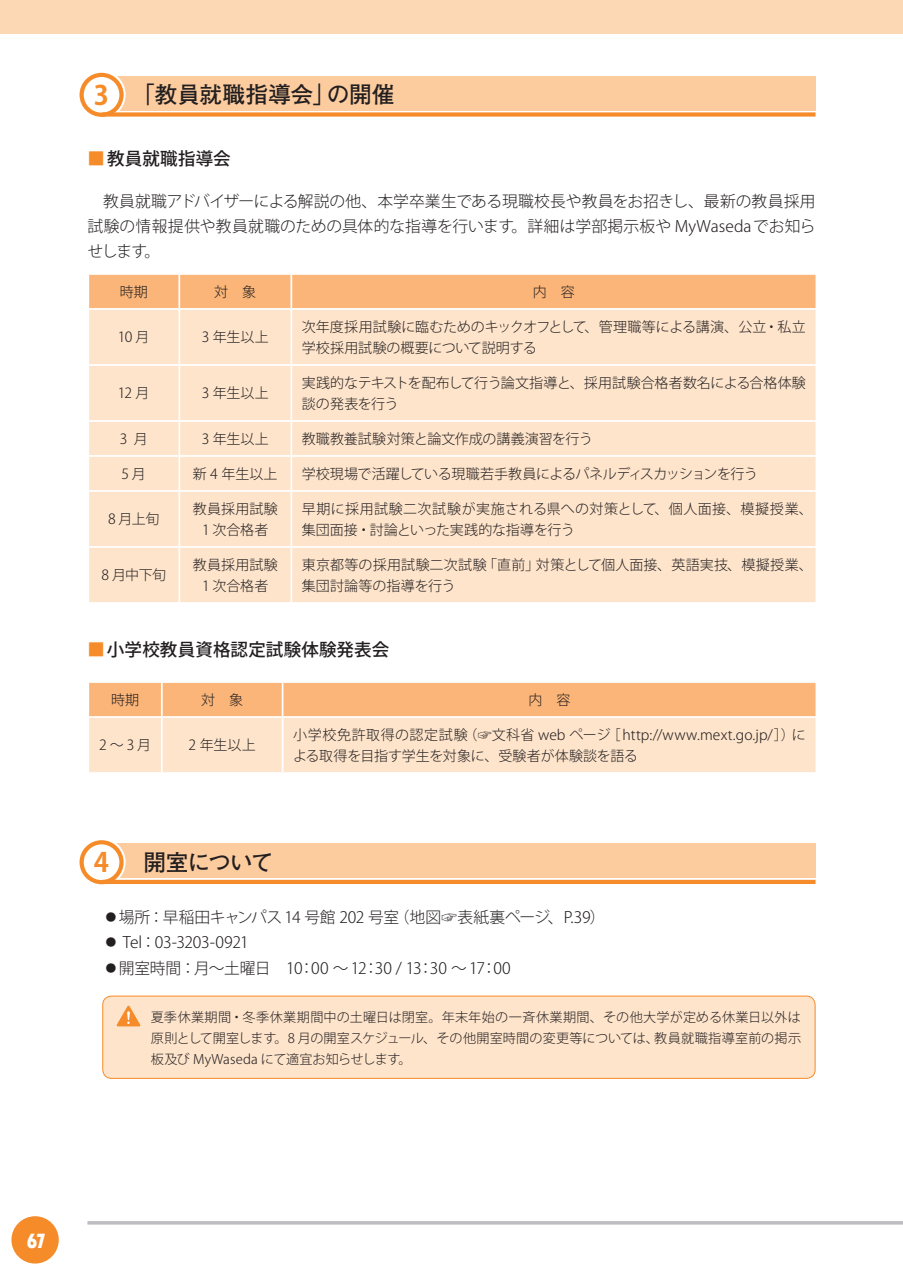
<style>
.page{position:relative;width:903px;height:1275px;background:#fff}
.page>*{position:absolute;margin:0;border:0;box-sizing:border-box;transform-origin:0 0}
.t1{font:700 26.6px "Koz Go Pro";color:#f68b29}
.t2{font:700 22.75px "Futo Go B101 Pro";letter-spacing:-.015em;color:#231f20}
.t3{font:500 17.5px "Koz Go Pro";letter-spacing:.01em;color:#231f20}
.t4{font:17.5px "Revue Std";color:#fff;scale:.85 1}
.t5{font:300 15.75px/25.4px "Koz Go Pro";letter-spacing:-.01em;color:#231f20;text-align:justify}
.t6{font:300 14px/21px "Koz Go Pro";color:#231f20}
.t7{font:300 14px "Koz Go Pro";letter-spacing:-.035em;color:#231f20}
.t8{font:300 13.12px/21px "Koz Go Pro";letter-spacing:.005em;color:#231f20;text-align:justify}
.s1{font-family:"Koz Go Pro";font-size:26.6px;color:#f68b29}
.s2{color:#f68b29}
</style>
<div class="page">
<svg style="left:87px;top:1221px;width:816px;height:4px;background:#c4c4c7"></svg>
<div style="left:11px;top:1216px;width:48px;height:47px;background:#f68b29;border-radius:50%"></div>
<div style="left:0;top:0;width:903px;height:33px;background:#fdd8b5"></div>
<div style="left:101px;top:843px;width:714px;height:35px;background:#fccc9f"></div>
<svg style="left:77px;top:839px;width:47px;height:46px"></svg>
<div style="left:76px;top:838px;width:50px;height:49px;border:3px solid #fff;border-radius:50%"></div>
<div style="left:82px;top:842px;width:39px;height:40px;background:#fff;border-radius:50%"></div>
<div style="left:80px;top:840px;width:44px;height:44px;border:4px solid #f68b29;border-radius:50%"></div>
<hr style="left:102px;top:880px;width:713px;height:4px;background:#f68b29">
<div style="left:101px;top:76px;width:714px;height:35px;background:#fccc9f"></div>
<svg style="left:77px;top:72px;width:47px;height:46px"></svg>
<div style="left:76px;top:70px;width:50px;height:49px;border:3px solid #fff;border-radius:50%"></div>
<div style="left:82px;top:75px;width:39px;height:40px;background:#fff;border-radius:50%"></div>
<div style="left:80px;top:73px;width:44px;height:44px;border:4px solid #f68b29;border-radius:50%"></div>
<div style="left:102px;top:112px;width:713px;height:5px;background:#f68b29"></div>
<div style="left:89px;top:275px;width:726px;height:33px;background:#fbb578"></div>
<div style="left:89px;top:310px;width:726px;height:292px;background:#fee4cb"></div>
<hr style="left:178px;top:275px;width:2px;height:33px;background:#fff">
<hr style="left:290px;top:275px;width:2px;height:33px;background:#fff">
<hr style="left:178px;top:310px;width:2px;height:54px;background:#fff">
<hr style="left:290px;top:310px;width:2px;height:54px;background:#fff">
<hr style="left:87px;top:364px;width:92px;height:2px;background:#fff">
<hr style="left:179px;top:364px;width:112px;height:2px;background:#fff">
<hr style="left:178px;top:366px;width:2px;height:54px;background:#fff">
<hr style="left:291px;top:364px;width:526px;height:2px;background:#fff">
<hr style="left:290px;top:366px;width:2px;height:54px;background:#fff">
<hr style="left:87px;top:420px;width:92px;height:2px;background:#fff">
<hr style="left:179px;top:420px;width:112px;height:2px;background:#fff">
<hr style="left:178px;top:422px;width:2px;height:33px;background:#fff">
<hr style="left:291px;top:420px;width:526px;height:2px;background:#fff">
<hr style="left:290px;top:422px;width:2px;height:33px;background:#fff">
<hr style="left:87px;top:455px;width:92px;height:2px;background:#fff">
<hr style="left:179px;top:455px;width:112px;height:2px;background:#fff">
<hr style="left:178px;top:457px;width:2px;height:33px;background:#fff">
<hr style="left:291px;top:455px;width:526px;height:2px;background:#fff">
<hr style="left:290px;top:457px;width:2px;height:33px;background:#fff">
<hr style="left:87px;top:490px;width:92px;height:2px;background:#fff">
<hr style="left:179px;top:490px;width:112px;height:2px;background:#fff">
<hr style="left:178px;top:492px;width:2px;height:54px;background:#fff">
<hr style="left:291px;top:490px;width:526px;height:2px;background:#fff">
<hr style="left:290px;top:492px;width:2px;height:54px;background:#fff">
<hr style="left:87px;top:546px;width:92px;height:2px;background:#fff">
<hr style="left:179px;top:546px;width:112px;height:2px;background:#fff">
<hr style="left:178px;top:548px;width:2px;height:54px;background:#fff">
<hr style="left:291px;top:546px;width:526px;height:2px;background:#fff">
<hr style="left:290px;top:548px;width:2px;height:54px;background:#fff">
<svg style="left:89px;top:683px;width:726px;height:89px;background:#fcd2ab"></svg>
<hr style="left:161px;top:683px;width:2px;height:33px;background:#fff">
<hr style="left:282px;top:683px;width:1px;height:33px;background:#fff">
<hr style="left:161px;top:718px;width:2px;height:54px;background:#fff">
<hr style="left:282px;top:718px;width:1px;height:54px;background:#fff">
<hr style="left:87px;top:716px;width:75px;height:2px;background:#fff">
<hr style="left:162px;top:716px;width:121px;height:2px;background:#fff">
<hr style="left:283px;top:716px;width:534px;height:2px;background:#fff">
<div style="left:103px;top:996px;width:712px;height:82px;background:#fee4cb;border-radius:9px"></div>
<div style="left:102px;top:996px;width:713px;height:83px;border:1px solid #f68b29;border-radius:9px"></div>
<svg style="left:117px;top:1006px;width:23px;height:20px"></svg>
<hr style="left:902px;top:33px;width:1px;height:83px;background:#f68b29">
<h2 class="t2" style="left:94px;top:77px;width:302px"><span class="s1">3</span> 「教員就職指導会」の開催</h2>
<p class="t3" style="left:87px;top:147px;width:145px"><span class="s2">■</span>教員就職指導会</p>
<p class="t5" style="left:87px;top:188px;width:730px;text-indent:16px">教員就職アドバイザーによる解説の他、本学卒業生である現職校長や教員をお招きし、最新の教員採用試験の情報提供や教員就職のための具体的な指導を行います。詳細は学部掲示板や MyWasedaでお知らせします。</p>
<p class="t6" style="left:120px;top:281px;width:29px">時期</p>
<p class="t6" style="left:214px;top:281px;width:43px">対　象</p>
<p class="t6" style="left:533px;top:281px;width:43px">内　容</p>
<p class="t6" style="left:118px;top:327px;width:33px">10 月</p>
<p class="t6" style="left:202px;top:327px;width:69px">3 年生以上</p>
<p class="t6" style="left:302px;top:316px;width:506px">次年度採用試験に臨むためのキックオフとして、管理職等による講演、公立・私立学校採用試験の概要について説明する</p>
<p class="t6" style="left:118px;top:383px;width:33px">12 月</p>
<p class="t6" style="left:202px;top:383px;width:69px">3 年生以上</p>
<p class="t6" style="left:302px;top:372px;width:505px">実践的なテキストを配布して行う論文指導と、採用試験合格者数名による合格体験談の発表を行う</p>
<p class="t6" style="left:120px;top:428px;width:29px">3 月</p>
<p class="t6" style="left:202px;top:428px;width:69px">3 年生以上</p>
<p class="t6" style="left:302px;top:428px;width:292px">教職教養試験対策と論文作成の講義演習を行う</p>
<p class="t6" style="left:122px;top:463px;width:26px">5月</p>
<p class="t6" style="left:193px;top:463px;width:86px">新 4 年生以上</p>
<p class="t7" style="left:302px;top:464px;width:457px">学校現場で活躍している現職若手教員によるパネルディスカッションを行う</p>
<p class="t6" style="left:108px;top:509px;width:53px">8 月上旬</p>
<p class="t6" style="left:193px;top:498px;width:87px;text-align:center">教員採用試験<br>1 次合格者</p>
<p class="t6" style="left:302px;top:498px;width:512px">早期に採用試験二次試験が実施される県への対策として、個人面接、模擬授業、集団面接・討論といった実践的な指導を行う</p>
<p class="t6" style="left:101px;top:565px;width:66px">8 月中下旬</p>
<p class="t6" style="left:193px;top:554px;width:87px;text-align:center">教員採用試験<br>1 次合格者</p>
<p class="t6" style="left:302px;top:554px;width:512px">東京都等の採用試験二次試験「直前」対策として個人面接、英語実技、模擬授業、集団討論等の指導を行う</p>
<p class="t3" style="left:87px;top:638px;width:303px"><span class="s2">■</span>小学校教員資格認定試験体験発表会</p>
<p class="t6" style="left:111px;top:689px;width:29px">時期</p>
<p class="t6" style="left:201px;top:689px;width:43px">対　象</p>
<p class="t6" style="left:528px;top:689px;width:43px">内　容</p>
<p class="t6" style="left:99px;top:735px;width:54px">2～3月</p>
<p class="t6" style="left:189px;top:735px;width:69px">2 年生以上</p>
<p class="t6" style="left:293px;top:724px;width:514px">小学校免許取得の認定試験（☞文科省 web ページ［http://www.mext.go.jp/］）による取得を目指す学生を対象に、受験者が体験談を語る</p>
<h2 class="t2" style="left:143px;top:844px;width:132px">開室について</h2>
<p class="t5" style="left:103px;top:905px;width:504px;text-align:left">◦場所：早稲田キャンパス 14 号館 202 号室（地図☞表紙裏ページ、P.39）◦ Tel：03-3203-0921<br>◦開室時間：月～土曜日　10：00 ～ 12：30 / 13：30 ～ 17：00</p>
<p class="t8" style="left:151px;top:1006px;width:652px">夏季休業期間・冬季休業期間中の土曜日は閉室。年末年始の一斉休業期間、その他大学が定める休業日以外は原則として開室します。8 月の開室スケジュール、その他開室時間の変更等については、教員就職指導室前の掲示板及び MyWaseda にて適宜お知らせします。</p>
<h1 class="t1" style="left:94px;top:845px;width:17px">4</h1>
<p class="t4" style="left:27px;top:1229px;width:23px">67</p>
</div>
